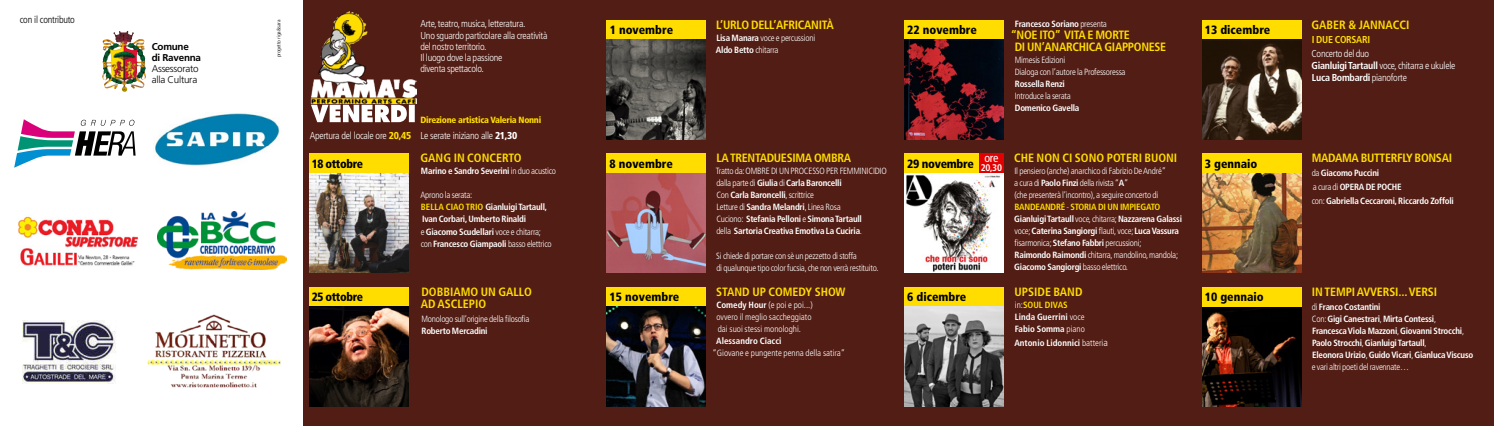
<style>
.page{position:relative;width:1494px;height:426px;background:#fff}
.page>*{position:absolute;margin:0;border:0;box-sizing:border-box;transform-origin:0 0}
.t1{font:700 condensed 12px/12px "Frutiger LT Std";letter-spacing:-.025em;color:#fd0}
.t2{font:700 condensed 12px/12px "Frutiger LT Std";color:#fd0}
.t3{font:900 condensed 12px "Frutiger LT Std";color:#000}
.t4{font:900 condensed 12px "Frutiger LT Std";letter-spacing:-.03em;color:#000}
.t5{font:900 condensed 12px "Frutiger LT Std";letter-spacing:-.025em;color:#000}
.t6{font:condensed 12px "Frutiger LT Std";color:#fff}
.t7{font:300 condensed 10px/11.2px "Frutiger LT Std";letter-spacing:-.025em;color:#fff}
.t8{font:300 condensed 10px "Frutiger LT Std";letter-spacing:-.025em;color:#000}
.t9{font:700 condensed 10px "Frutiger LT Std";letter-spacing:-.025em;color:#fd0}
.t10{font:300 9.9px/11px "Frutiger LT Std";letter-spacing:-.025em;color:#000}
.t11{font:700 9.9px/11px "Frutiger LT Std";letter-spacing:-.025em;color:#000}
.t12{font:700 condensed 9.6px "Frutiger LT Std";color:#fff}
.t13{font:700 condensed 9px/12px "Frutiger LT Std";letter-spacing:-.025em;color:#fff}
.t14{font:300 condensed 9px/12px "Frutiger LT Std";letter-spacing:-.025em;color:#fff}
.t15{font:300 condensed 9px/12px "Frutiger LT Std";color:#fff}
.t16{font:700 condensed 9px/12px "Frutiger LT Std";color:#fff}
.t17{font:900 condensed 9px "Frutiger LT Std";letter-spacing:-.03em;color:#fd0}
.t18{font:300 5px "Frutiger LT Std";letter-spacing:-.025em;color:#000}
.s1{font-weight:700}
.s2{font-weight:300}
.s3{font-weight:900;color:#fd0}
.s4{font-weight:900}
.s5{font-weight:700;color:#fd0}
.s6{color:#fd0}
.s7{font-weight:300;font-size:10px}
</style>
<div class="page">
<div style="left:303px;top:0;width:1191px;height:425px;background:#521d14"></div>
<img style="left:1202px;top:306px;width:99px;height:99px">
<div style="left:607px;top:286px;width:99px;height:20px;background:#fd0"></div>
<div style="left:607px;top:20px;width:99px;height:20px;background:#fd0"></div>
<div style="left:1202px;top:20px;width:99px;height:20px;background:#fd0"></div>
<div style="left:904px;top:286px;width:99px;height:20px;background:#fd0"></div>
<div style="left:904px;top:153px;width:99px;height:20px;background:#fd0"></div>
<div style="left:904px;top:20px;width:99px;height:20px;background:#fd0"></div>
<div style="left:309px;top:286px;width:99px;height:20px;background:#fd0"></div>
<img style="left:607px;top:306px;width:99px;height:99px">
<img style="left:904px;top:306px;width:99px;height:99px">
<div style="left:1202px;top:286px;width:99px;height:20px;background:#fd0"></div>
<img style="left:309px;top:306px;width:99px;height:99px">
<div style="left:309px;top:153px;width:99px;height:20px;background:#fd0"></div>
<img style="left:309px;top:173px;width:99px;height:99px">
<div style="left:607px;top:153px;width:99px;height:20px;background:#fd0"></div>
<img style="left:607px;top:173px;width:99px;height:99px">
<div style="left:1202px;top:153px;width:99px;height:20px;background:#fd0"></div>
<img style="left:1202px;top:173px;width:99px;height:99px">
<img style="left:904px;top:173px;width:99px;height:99px">
<img style="left:607px;top:40px;width:99px;height:99px">
<img style="left:904px;top:40px;width:99px;height:99px">
<img style="left:1202px;top:40px;width:99px;height:99px">
<svg style="left:311px;top:105px;width:104px;height:17px"></svg>
<img style="left:310px;top:11px;width:107px;height:92px">
<svg style="left:14px;top:119px;width:122px;height:48px"></svg>
<img style="left:103px;top:31px;width:24px;height:14px">
<img style="left:147px;top:314px;width:134px;height:74px">
<img style="left:18px;top:216px;width:120px;height:50px">
<img style="left:23px;top:320px;width:93px;height:63px">
<img style="left:154px;top:113px;width:126px;height:52px">
<img style="left:157px;top:211px;width:129px;height:58px">
<div style="left:979px;top:153px;width:25px;height:20px;background:#e20000"></div>
<p class="t8" style="left:20px;top:14px;width:57px">con il contributo</p>
<p class="t11" style="left:152px;top:41px;width:51px">Comune<br>di Ravenna</p>
<p class="t10" style="left:152px;top:63px;width:48px">Assessorato alla Cultura</p>
<h1 class="t1" style="left:716px;top:19px;width:119px">L’URLO DELL’AFRICANITÀ</h1>
<p class="t14" style="left:716px;top:32px;width:101px"><span class="s1">Lisa Manara</span> voce e percussioni<br><span class="s1">Aldo Betto</span> chitarra</p>
<p class="t7" style="left:420px;top:18px;width:129px">Arte, teatro, musica, letteratura.<br>Uno sguardo particolare alla creatività del nostro territorio.<br>Il luogo dove la passione<br>diventa spettacolo.</p>
<p class="t13" style="left:1015px;top:17px;width:94px">Francesco Soriano <span class="s2">presenta</span></p>
<h1 class="t1" style="left:1015px;top:28px;width:153px;text-indent:-4px">“NOE ITO” VITA E MORTE<br>DI UN’ANARCHICA GIAPPONESE</h1>
<p class="t14" style="left:1015px;top:54px;width:112px">Mimesis Edizioni<br>Dialoga con l’autore la Professoressa</p>
<p class="t13" style="left:1015px;top:77px;width:51px">Rossella Renzi</p>
<p class="t14" style="left:1015px;top:90px;width:57px">Introduce la serata</p>
<p class="t13" style="left:1015px;top:101px;width:66px">Domenico Gavella</p>
<p class="t18" style="left:276px;top:57px;width:39px;rotate:-90deg">progetto riga&amp;sara</p>
<h1 class="t3" style="left:610px;top:23px;width:65px">1 novembre</h1>
<h1 class="t3" style="left:907px;top:23px;width:71px">22 novembre</h1>
<h1 class="t3" style="left:1205px;top:23px;width:67px">13 dicembre</h1>
<h1 class="t2" style="left:1311px;top:19px;width:99px">GABER &amp; JANNACCI</h1>
<p class="t9" style="left:1312px;top:33px;width:60px">I DUE CORSARI</p>
<p class="t7" style="left:1311px;top:48px;width:145px;line-height:12px">Concerto del duo<br><span class="s1">Gianluigi Tartaull</span> voce, chitarra e ukulele<br><span class="s1">Luca Bombardi</span> pianoforte</p>
<p class="t7" style="left:310px;top:130px;width:103px">Apertura del locale ore <span class="s3">20,45</span></p>
<p class="t17" style="left:420px;top:114px;width:122px">Direzione artistica Valeria Nonni</p>
<p class="t7" style="left:420px;top:130px;width:98px">Le serate iniziano alle <span class="s4">21,30</span></p>
<h1 class="t2" style="left:1014px;top:152px;width:165px">CHE NON CI SONO POTERI BUONI</h1>
<p class="t14" style="left:1014px;top:165px;width:169px">Il pensiero (anche) anarchico di Fabrizio De André”<br>a cura di <span class="s1">Paolo Finzi</span> della rivista “<span class="s1">A</span>”<br>(che presenterà l’incontro), a seguire concerto di <span class="s5">BANDEANDRÉ</span> <span class="s6">-</span> <span class="s5">STORIA DI UN IMPIEGATO </span><span class="s1">Gianluigi Tartaull</span> voce, chitarra; <span class="s1">Nazzarena Galassi </span>voce; <span class="s1">Caterina Sangiorgi</span> flauti, voce; <span class="s1">Luca Vassura </span>fisarmonica; <span class="s1">Stefano Fabbri</span> percussioni;<br><span class="s1">Raimondo Raimondi</span> chitarra, mandolino, mandola; <span class="s1">Giacomo Sangiorgi</span> basso elettrico.</p>
<h1 class="t2" style="left:420px;top:152px;width:103px">GANG IN CONCERTO</h1>
<p class="t13" style="left:421px;top:165px;width:137px">Marino e Sandro Severini <span class="s2">in duo acustico</span></p>
<p class="t13" style="left:420px;top:189px;width:133px"><span class="s2">Aprono la serata:<br></span><span class="s6">BELLA CIAO TRIO</span> Gianluigi Tartaull,<br>Ivan Corbari, Umberto Rinaldi<br><span class="s2">e</span> Giacomo Scudellari <span class="s2">voce e chitarra; con</span> Francesco Giampaoli <span class="s2">basso elettrico</span></p>
<h1 class="t1" style="left:716px;top:152px;width:136px">LA TRENTADUESIMA OMBRA</h1>
<p class="t13" style="left:716px;top:165px;width:172px"><span class="s2">Tratto da: OMBRE DI UN PROCESSO PER FEMMINICIDIO dalla parte di</span> Giulia <span class="s2">di</span> Carla Baroncelli<br><span class="s2">Con</span> Carla Baroncelli<span class="s2">, scrittrice<br>Letture di</span> Sandra Melandri<span class="s2">, Linea Rosa<br>Cuciono:</span> Stefania Pelloni <span class="s2">e</span> Simona Tartaull<br><span class="s2">della</span> Sartoria Creativa Emotiva La Cuciria<span class="s2">.</span></p>
<p class="t14" style="left:716px;top:249px;width:164px">Si chiede di portare con sè un pezzetto di stoffa<br>di qualunque tipo color fucsia, che non verrà restituito.</p>
<h1 class="t6" style="left:984px;top:151px;width:15px">ore</h1>
<p class="t12" style="left:981px;top:161px;width:23px">20,30</p>
<h1 class="t4" style="left:312px;top:156px;width:53px">18 ottobre</h1>
<h1 class="t3" style="left:609px;top:156px;width:65px">8 novembre</h1>
<h1 class="t3" style="left:1205px;top:156px;width:54px">3 gennaio</h1>
<h1 class="t5" style="left:907px;top:156px;width:68px">29 novembre</h1>
<h1 class="t1" style="left:1312px;top:152px;width:142px">MADAMA BUTTERFLY BONSAI</h1>
<p class="t13" style="left:1312px;top:166px;width:144px;line-height:14px"><span class="s2">da</span> Giacomo Puccini<br><span class="s2">a cura di</span> OPERA DE POCHE<br><span class="s2">con:</span> Gabriella Ceccaroni, Riccardo Zoffoli</p>
<h1 class="t4" style="left:312px;top:289px;width:53px">25 ottobre</h1>
<h1 class="t2" style="left:421px;top:285px;width:113px">DOBBIAMO UN GALLO<br>AD ASCLEPIO</h1>
<p class="t14" style="left:421px;top:312px;width:110px">Monologo sull’origine della filosofia</p>
<p class="t13" style="left:422px;top:324px;width:68px">Roberto Mercadini</p>
<h1 class="t2" style="left:716px;top:285px;width:131px">STAND UP COMEDY SHOW</h1>
<p class="t15" style="left:716px;top:298px;width:98px"><span class="s1">Comedy Hour</span> (e poi e poi...) ovvero il meglio saccheggiato dai suoi stessi monologhi.</p>
<p class="t16" style="left:716px;top:334px;width:67px">Alessandro Ciacci</p>
<p class="t15" style="left:712px;top:346px;width:134px">“Giovane e pungente penna della satira”</p>
<h1 class="t2" style="left:1014px;top:285px;width:69px">UPSIDE BAND</h1>
<p class="t16" style="left:1015px;top:298px;width:72px"><span class="s2">in:</span><span class="s6">SOUL DIVAS<br></span>Linda Guerrini <span class="s2">voce<br></span>Fabio Somma <span class="s2">piano</span></p>
<p class="t16" style="left:1014px;top:336px;width:95px">Antonio Lidonnici <span class="s2">batteri</span><span class="s7">a</span></p>
<h1 class="t3" style="left:610px;top:289px;width:71px">15 novembre</h1>
<h1 class="t3" style="left:907px;top:289px;width:61px">6 dicembre</h1>
<h1 class="t3" style="left:1205px;top:289px;width:60px">10 gennaio</h1>
<h1 class="t1" style="left:1312px;top:285px;width:127px">IN TEMPI AVVERSI... VERSI</h1>
<p class="t13" style="left:1312px;top:300px;width:163px"><span class="s2">di</span> Franco Costantini<br><span class="s2">Con:</span> Gigi Canestrari<span class="s2">,</span> Mirta Contessi<span class="s2">, </span>Francesca Viola Mazzoni<span class="s2">,</span> Giovanni Strocchi<span class="s2">, </span>Paolo Strocchi<span class="s2">,</span> Gianluigi Tartaull<span class="s2">,<br></span>Eleonora Urizio<span class="s2">,</span> Guido Vicari<span class="s2">,</span> Gianluca Viscuso <span class="s2">e vari altri poeti del ravennate…</span></p>
</div>
